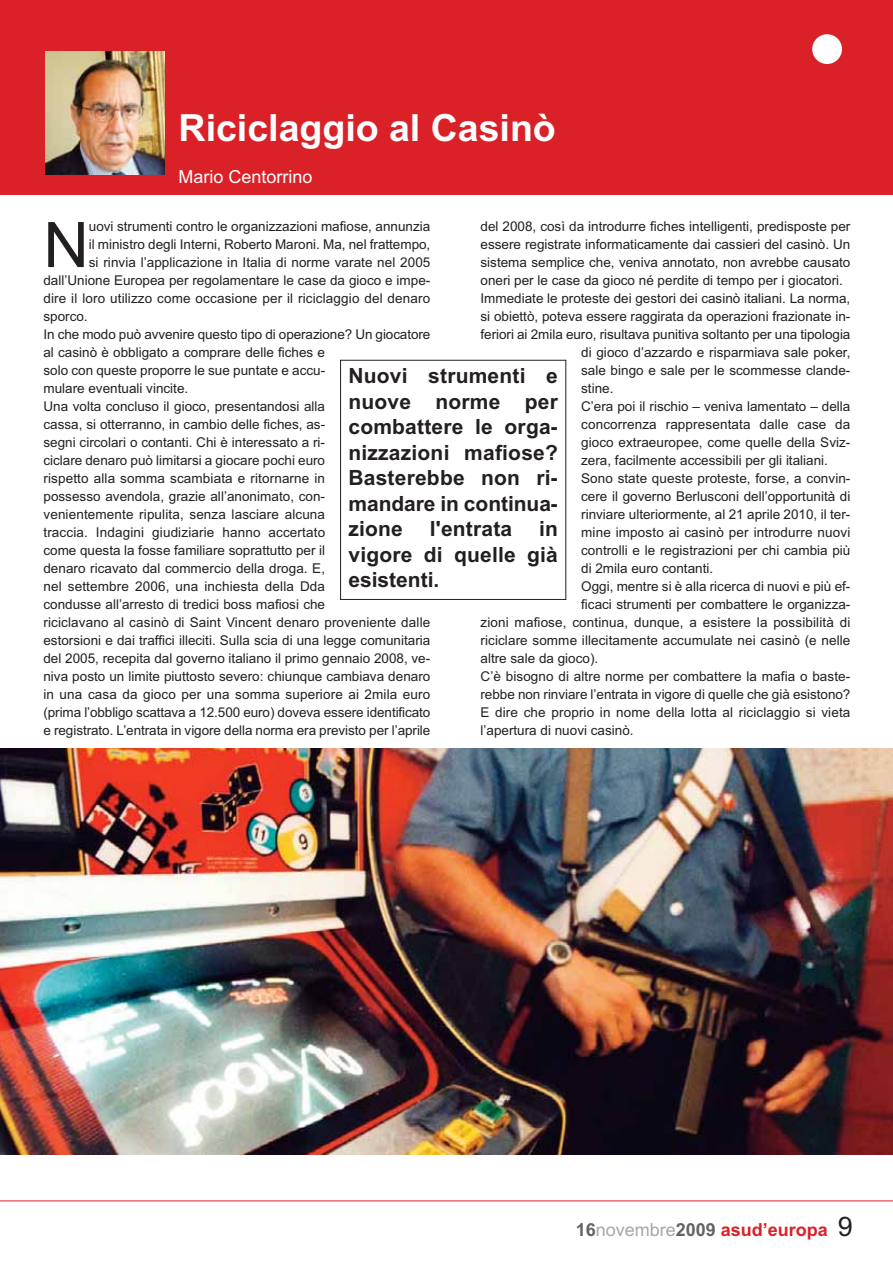
<style>
.page{position:relative;width:893px;height:1263px;background:#fff}
.page>*{position:absolute;margin:0;border:0;box-sizing:border-box;transform-origin:0 0}
.t1{font:62.85px "Arial";color:#231f20}
.t2{font:700 37.5px "Arial";color:#fff}
.t3{font:700 21px/25.5px "Arial";letter-spacing:.01em;color:#231f20;text-align:justify}
.t4{font:700 18px "Arial";color:#da2128}
.t5{font:18px "Arial";color:#fff}
.t6{font:13.5px "Arial";color:#231f20}
.s1{color:#656262}
.s2{font-weight:400;color:#a9a7a6}
.s3{font-weight:400;font-size:27px;color:#231f20}
</style>
<div class="page">
<div style="left:0;top:0;width:892px;height:194px;background:#da2128"></div>
<hr style="left:0;top:1201px;width:892px;height:1px;background:#da2128">
<div style="left:812px;top:34px;width:30px;height:30px;background:#fff;border-radius:50%"></div>
<img style="left:46px;top:51px;width:119px;height:124px">
<img style="left:0;top:748px;width:892px;height:407px">
<hr style="left:340px;top:360px;width:1px;height:240px;background:#231f20">
<hr style="left:565px;top:360px;width:1px;height:240px;background:#231f20">
<hr style="left:340px;top:360px;width:226px;height:1px;background:#231f20">
<hr style="left:340px;top:599px;width:226px;height:1px;background:#231f20">
<h2 class="t2" style="left:179px;top:114px;width:379px">Riciclaggio al Casinò</h2>
<h3 class="t5" style="left:179px;top:171px;width:135px">Mario Centorrino</h3>
<h1 class="t1" style="left:43px;top:222px;width:47px">N</h1>
<p class="t6" style="left:89px;top:221px;width:343px">uovi strumenti contro le organizzazioni mafiose, annunzia</p>
<p class="t6" style="left:480px;top:221px;width:371px">del 2008, così da introdurre fiches intelligenti, predisposte per</p>
<p class="t6" style="left:480px;top:239px;width:371px">essere registrate informaticamente dai cassieri del casinò. Un</p>
<p class="t6" style="left:480px;top:257px;width:371px">sistema semplice che, veniva annotato, non avrebbe causato</p>
<p class="t6" style="left:480px;top:275px;width:364px">oneri per le case da gioco né perdite di tempo per i giocatori.</p>
<p class="t6" style="left:480px;top:293px;width:371px">Immediate le proteste dei gestori dei casinò italiani. La norma,</p>
<p class="t6" style="left:480px;top:311px;width:371px">si obiettò, poteva essere raggirata da operazioni frazionate in-</p>
<p class="t6" style="left:480px;top:329px;width:371px">feriori ai 2mila euro, risultava punitiva soltanto per una tipologia</p>
<p class="t6" style="left:581px;top:347px;width:271px">di gioco d’azzardo e risparmiava sale poker,</p>
<p class="t6" style="left:581px;top:365px;width:271px">sale bingo e sale per le scommesse clande-</p>
<p class="t6" style="left:581px;top:383px;width:34px">stine.</p>
<p class="t6" style="left:581px;top:401px;width:271px">C’era poi il rischio – veniva lamentato – della</p>
<p class="t6" style="left:581px;top:419px;width:271px">concorrenza rappresentata dalle case da</p>
<p class="t6" style="left:581px;top:437px;width:271px">gioco extraeuropee, come quelle della Sviz-</p>
<p class="t6" style="left:581px;top:455px;width:248px">zera, facilmente accessibili per gli italiani.</p>
<p class="t6" style="left:581px;top:473px;width:271px">Sono state queste proteste, forse, a convin-</p>
<p class="t6" style="left:581px;top:491px;width:271px">cere il governo Berlusconi dell’opportunità di</p>
<p class="t6" style="left:581px;top:509px;width:271px">rinviare ulteriormente, al 21 aprile 2010, il ter-</p>
<p class="t6" style="left:581px;top:527px;width:271px">mine imposto ai casinò per introdurre nuovi</p>
<p class="t6" style="left:581px;top:545px;width:271px">controlli e le registrazioni per chi cambia più</p>
<p class="t6" style="left:581px;top:563px;width:133px">di 2mila euro contanti.</p>
<p class="t6" style="left:581px;top:581px;width:271px">Oggi, mentre si è alla ricerca di nuovi e più ef-</p>
<p class="t6" style="left:581px;top:599px;width:271px">ficaci strumenti per combattere le organizza-</p>
<p class="t6" style="left:480px;top:617px;width:371px">zioni mafiose, continua, dunque, a esistere la possibilità di</p>
<p class="t6" style="left:480px;top:635px;width:371px">riciclare somme illecitamente accumulate nei casinò (e nelle</p>
<p class="t6" style="left:480px;top:653px;width:119px">altre sale da gioco).</p>
<p class="t6" style="left:480px;top:671px;width:371px">C’è bisogno di altre norme per combattere la mafia o baste-</p>
<p class="t6" style="left:480px;top:689px;width:371px">rebbe non rinviare l’entrata in vigore di quelle che già esistono?</p>
<p class="t6" style="left:480px;top:707px;width:371px">E dire che proprio in nome della lotta al riciclaggio si vieta</p>
<p class="t6" style="left:480px;top:725px;width:154px">l’apertura di nuovi casinò.</p>
<p class="t6" style="left:89px;top:239px;width:343px">il ministro degli Interni, Roberto Maroni. Ma, nel frattempo,</p>
<p class="t6" style="left:89px;top:257px;width:343px">si rinvia l’applicazione in Italia di norme varate nel 2005</p>
<p class="t6" style="left:43px;top:275px;width:388px">dall’Unione Europea per regolamentare le case da gioco e impe-</p>
<p class="t6" style="left:43px;top:293px;width:388px">dire il loro utilizzo come occasione per il riciclaggio del denaro</p>
<p class="t6" style="left:43px;top:311px;width:46px">sporco.</p>
<p class="t6" style="left:43px;top:329px;width:388px">In che modo può avvenire questo tipo di operazione? Un giocatore</p>
<p class="t6" style="left:43px;top:347px;width:283px">al casinò è obbligato a comprare delle fiches e</p>
<p class="t6" style="left:43px;top:365px;width:283px">solo con queste proporre le sue puntate e accu-</p>
<p class="t6" style="left:43px;top:383px;width:146px">mulare eventuali vincite.</p>
<p class="t6" style="left:43px;top:401px;width:283px">Una volta concluso il gioco, presentandosi alla</p>
<p class="t6" style="left:43px;top:419px;width:283px">cassa, si otterranno, in cambio delle fiches, as-</p>
<p class="t6" style="left:43px;top:437px;width:283px">segni circolari o contanti. Chi è interessato a ri-</p>
<p class="t6" style="left:43px;top:455px;width:283px">ciclare denaro può limitarsi a giocare pochi euro</p>
<p class="t6" style="left:43px;top:473px;width:283px">rispetto alla somma scambiata e ritornarne in</p>
<p class="t6" style="left:43px;top:491px;width:283px">possesso avendola, grazie all’anonimato, con-</p>
<p class="t6" style="left:43px;top:509px;width:283px">venientemente ripulita, senza lasciare alcuna</p>
<p class="t6" style="left:43px;top:527px;width:283px">traccia. Indagini giudiziarie hanno accertato</p>
<p class="t6" style="left:43px;top:545px;width:283px">come questa la fosse familiare soprattutto per il</p>
<p class="t6" style="left:43px;top:563px;width:283px">denaro ricavato dal commercio della droga. E,</p>
<p class="t6" style="left:43px;top:581px;width:283px">nel settembre 2006, una inchiesta della Dda</p>
<p class="t6" style="left:43px;top:599px;width:283px">condusse all’arresto di tredici boss mafiosi che</p>
<p class="t6" style="left:43px;top:617px;width:388px">riciclavano al casinò di Saint Vincent denaro proveniente dalle</p>
<p class="t6" style="left:43px;top:635px;width:388px">estorsioni e dai traffici illeciti. Sulla scia di una legge comunitaria</p>
<p class="t6" style="left:43px;top:653px;width:388px">del 2005, recepita dal governo italiano il primo gennaio 2008, ve-</p>
<p class="t6" style="left:43px;top:671px;width:388px">niva posto un limite piuttosto severo: chiunque cambiava denaro</p>
<p class="t6" style="left:43px;top:689px;width:388px">in una casa da gioco per una somma superiore ai 2mila euro</p>
<p class="t6" style="left:43px;top:707px;width:388px">(prima l’obbligo scattava a 12.500 euro) doveva essere identificato</p>
<p class="t6" style="left:43px;top:725px;width:388px">e registrato. L’entrata in vigore della norma era previsto per l’aprile</p>
<h3 class="t3" style="left:348px;top:365px;width:211px">Nuovi strumenti e nuove norme per combattere le orga&shy;nizzazioni mafiose?<br>Basterebbe non ri&shy;mandare in continua&shy;zione</h3>
<h3 class="t3" style="left:348px;top:518px;width:211px;text-indent:191px">in vigore di quelle già esistenti.</h3>
<h3 class="t3" style="left:430px;top:518px;width:84px">l'entrata</h3>
<h3 class="t4" style="left:575px;top:1223px;width:279px"><span class="s1">16</span><span class="s2">novembre</span><span class="s1">2009</span> asud’europa <span class="s3">9</span></h3>
</div>
